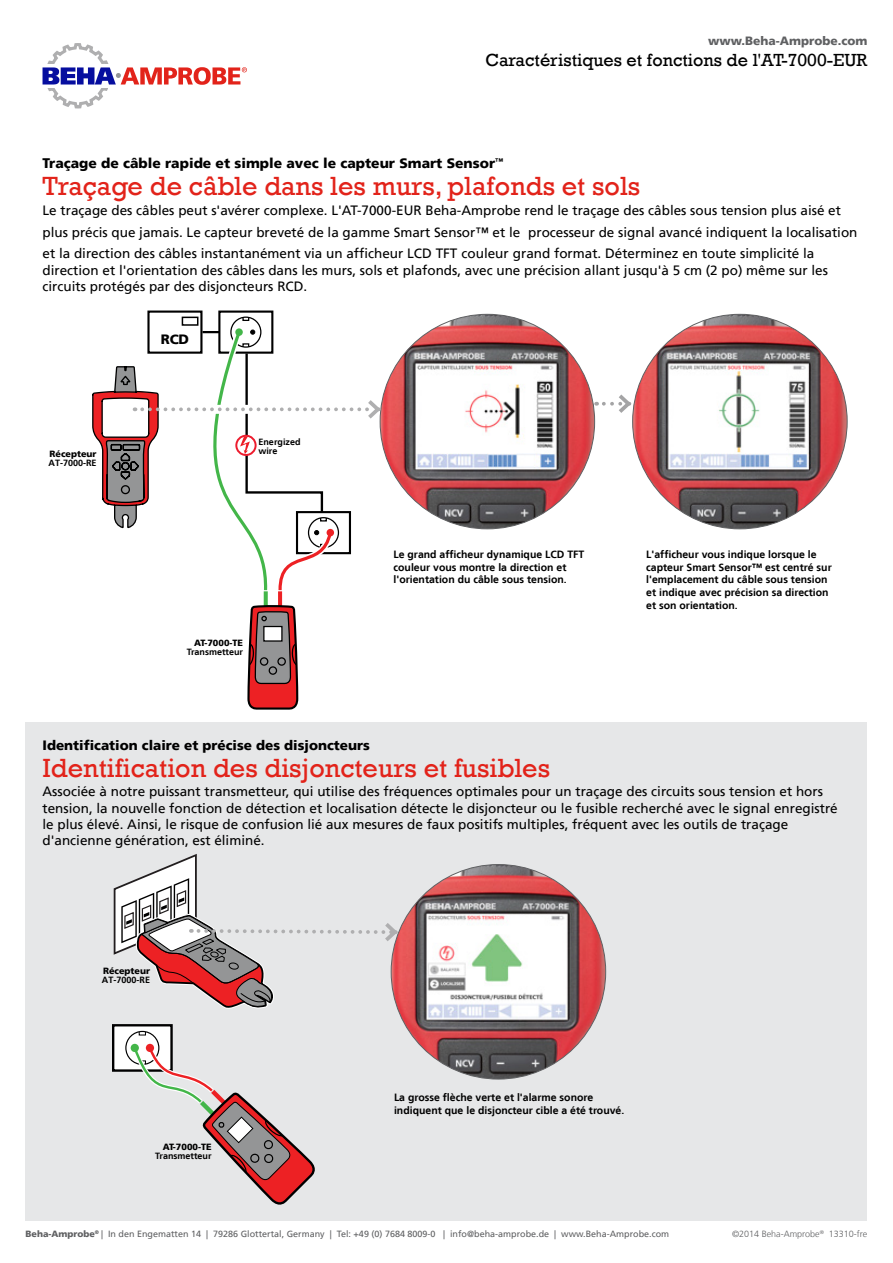
<style>
.page{position:relative;width:893px;height:1263px;background:#fff}
.page>*{position:absolute;margin:0;border:0;box-sizing:border-box;transform-origin:0 0}
.t1{font:27px "Rockwell";color:#e2231a}
.t2{font:18px "Rockwell";color:#000}
.t3{font:900 13.8px "Frutiger LT";color:#000}
.t4{font:13.5px/16.2px "Frutiger LT";color:#000}
.t5{font:900 13.5px "Frutiger LT";color:#000}
.t6{font:900 12px "Frutiger LT";color:#5f6062}
.t7{font:700 10.5px/12.6px "Frutiger LT";color:#000}
.t8{font:9px "Frutiger LT";color:#5f6062}
.t9{font:700 9px/9px "Frutiger LT";color:#000}
.t10{font:900 9px "Frutiger LT";color:#000}
.t11{font:300 9px "Frutiger LT";color:#5f6062}
.s1{font-weight:900}
</style>
<div class="page">
<svg style="left:43px;top:43px;width:204px;height:66px"></svg>
<div style="left:26px;top:722px;width:841px;height:498px;background:#e6e7e8"></div>
<img style="left:391px;top:864px;width:215px;height:215px;border-radius:107px">
<img style="left:380px;top:314px;width:215px;height:215px;border-radius:107px">
<img style="left:633px;top:314px;width:214px;height:215px;border-radius:107px">
<svg style="left:596px;top:394px;width:38px;height:23px"></svg>
<div style="left:218px;top:311px;width:55px;height:43px;border:2px solid #000"></div>
<div style="left:147px;top:311px;width:55px;height:43px;border:2px solid #000"></div>
<div style="left:230px;top:316px;width:31px;height:32px;border:1px solid #000;border-radius:50%"></div>
<svg style="left:92px;top:317px;width:291px;height:393px"></svg>
<div style="left:182px;top:317px;width:16px;height:9px;border:2px solid #000"></div>
<svg style="left:113px;top:854px;width:287px;height:157px"></svg>
<div style="left:113px;top:1025px;width:58px;height:45px;background:#fff"></div>
<div style="left:112px;top:1024px;width:61px;height:48px;border:2px solid #000"></div>
<div style="left:125px;top:1031px;width:34px;height:34px;border:1px solid #000;border-radius:50%"></div>
<svg style="left:139px;top:1031px;width:7px;height:4px"></svg>
<svg style="left:129px;top:1042px;width:186px;height:163px"></svg>
<div style="left:146px;top:1044px;width:8px;height:8px;background:#ed2124;border-radius:50%"></div>
<p class="t6" style="left:708px;top:33px;width:161px">www.Beha-Amprobe.com</p>
<h2 class="t2" style="left:485px;top:50px;width:384px">Caractéristiques et fonctions de l'AT-7000-EUR</h2>
<p class="t3" style="left:43px;top:155px;width:462px">Traçage de câble rapide et simple avec le capteur Smart Sensor<sup>™</sup></p>
<h1 class="t1" style="left:43px;top:171px;width:599px">Traçage de câble dans les murs, plafonds et sols</h1>
<p class="t4" style="left:43px;top:200px;width:816px;line-height:21.6px">Le traçage des câbles peut s'avérer complexe. L'AT-7000-EUR Beha-Amprobe rend le traçage des câbles sous tension plus aisé et plus précis que jamais. Le capteur breveté de la gamme Smart Sensor™ et le processeur de signal avancé indiquent la localisation et la direction des câbles instantanément via un afficheur LCD TFT couleur grand format. Déterminez en toute simplicité la</p>
<p class="t4" style="left:43px;top:262px;width:787px">direction et l'orientation des câbles dans les murs, sols et plafonds, avec une précision allant jusqu'à 5 cm (2 po) même sur les circuits protégés par des disjoncteurs RCD.</p>
<p class="t10" style="left:50px;top:448px;width:49px">Récepteur</p>
<p class="t9" style="left:49px;top:458px;width:50px">AT-7000-RE</p>
<p class="t5" style="left:161px;top:331px;width:30px">RCD</p>
<p class="t9" style="left:258px;top:437px;width:44px">Energized wire</p>
<p class="t10" style="left:194px;top:638px;width:50px">AT-7000-TE</p>
<p class="t9" style="left:187px;top:648px;width:58px">Transmetteur</p>
<p class="t7" style="left:393px;top:548px;width:192px">Le grand afficheur dynamique LCD TFT couleur vous montre la direction et l'orientation du câble sous tension.</p>
<p class="t7" style="left:646px;top:548px;width:187px">L'afficheur vous indique lorsque le capteur Smart Sensor™ est centré sur l'emplacement du câble sous tension et indique avec précision sa direction et son orientation.</p>
<p class="t5" style="left:43px;top:737px;width:329px">Identification claire et précise des disjoncteurs</p>
<h1 class="t1" style="left:43px;top:752px;width:509px">Identification des disjoncteurs et fusibles</h1>
<p class="t4" style="left:43px;top:783px;width:797px">Associée à notre puissant transmetteur, qui utilise des fréquences optimales pour un traçage des circuits sous tension et hors tension, la nouvelle fonction de détection et localisation détecte le disjoncteur ou le fusible recherché avec le signal enregistré le plus élevé. Ainsi, le risque de confusion lié aux mesures de faux positifs multiples, fréquent avec les outils de traçage d'ancienne génération, est éliminé.</p>
<p class="t10" style="left:103px;top:966px;width:49px">Récepteur</p>
<p class="t9" style="left:102px;top:976px;width:50px">AT-7000-RE</p>
<p class="t10" style="left:163px;top:1141px;width:50px">AT-7000-TE</p>
<p class="t9" style="left:155px;top:1151px;width:58px">Transmetteur</p>
<p class="t7" style="left:394px;top:1091px;width:232px">La grosse flèche verte et l'alarme sonore indiquent que le disjoncteur cible a été trouvé.</p>
<p class="t8" style="left:26px;top:1229px;width:645px"><span class="s1">Beha-Amprobe</span><sup>®</sup> | In den Engematten 14 | 79286 Glottertal, Germany | Tel: +49 (0) 7684 8009-0 | info@beha-amprobe.de | www.Beha-Amprobe.com</p>
<p class="t11" style="left:829px;top:1229px;width:40px">13310-fre</p>
<p class="t11" style="left:732px;top:1229px;width:93px">©2014 Beha-Amprobe<sup>®</sup></p>
</div>
